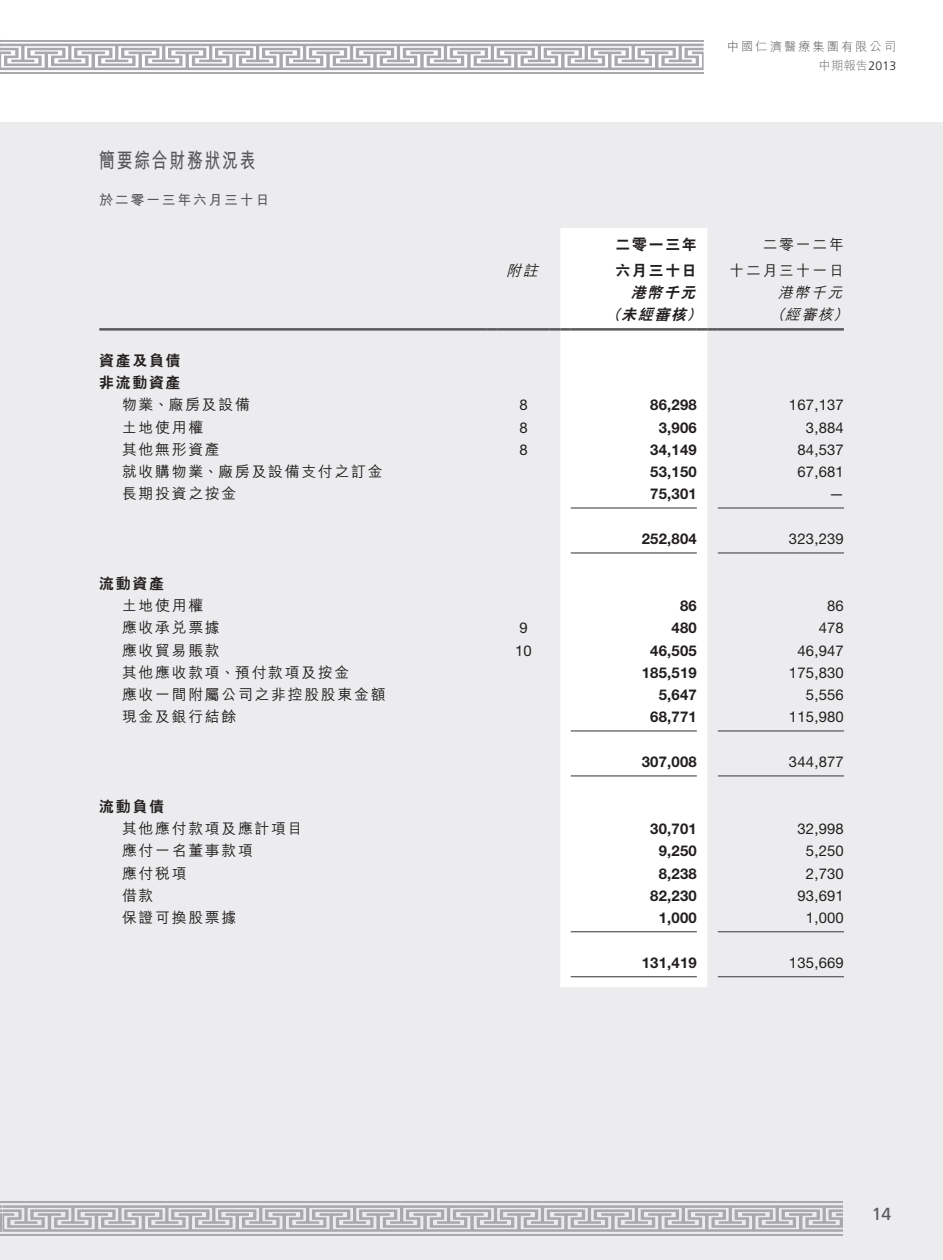
<style>
.page{position:relative;width:943px;height:1260px;background:#fff}
.page>*{position:absolute;margin:0;border:0;box-sizing:border-box;transform-origin:0 0}
._03_H1{font:700 21px "M Hei HK";letter-spacing:.115em;color:#57585a;scale:.75 1}
.t1{font:17.5px "Frutiger LT Std";color:#57585a}
._15_Table_Stub{font:500 14.88px "M Hei HK";letter-spacing:.115em;color:#231f20}
._31_table_tab_6pt{font:14.88px "Helvetica Neue LT Std";letter-spacing:.015em;color:#231f20}
._31_table_tab_6pt-2{font:700 14.88px "Helvetica Neue LT Std";letter-spacing:.015em;color:#231f20}
._15_Table_Stub-2{font:800 14.88px "C Hei 2 HK";letter-spacing:.115em;color:#231f20}
._31_table_tab_6pt-3{font:500 14.88px/26.2px "M Hei HK";letter-spacing:.115em;color:#231f20;text-align:right}
._31_table_tab_6pt-4{font:italic 500 14.88px "M Hei HK";color:#231f20}
._31_table_tab_6pt-5{font:800 14.88px/26.2px "C Hei 2 HK";letter-spacing:.115em;color:#231f20}
._31_table_tab_6pt-6{font:italic 800 14.88px "C Hei 2 HK";color:#231f20}
._01_Body_Text_col{font:700 14px "M Hei HK";letter-spacing:.115em;color:#57585a}
.t2{font:300 12.25px/19.2px "M Hei HK";letter-spacing:.165em;color:#57585a;text-align:right}
.s1{color:#6c6d70}
.s2{font-family:"Frutiger LT Std";color:#231f20}
</style>
<div class="page">
<div style="left:0;top:122px;width:943px;height:1138px;background:#ececee"></div>
<hr style="left:0;top:72px;width:234px;height:2px;background:#a8a9ad">
<hr style="left:0;top:40px;width:234px;height:2px;background:#a8a9ad">
<svg style="left:0;top:44px;width:703px;height:26px"></svg>
<hr style="left:234px;top:72px;width:469px;height:2px;background:#a8a9ad">
<hr style="left:234px;top:40px;width:469px;height:2px;background:#a8a9ad">
<hr style="left:0;top:1234px;width:95px;height:2px;background:#a8a9ad">
<hr style="left:0;top:1201px;width:95px;height:2px;background:#a8a9ad">
<hr style="left:2px;top:1234px;width:470px;height:2px;background:#a8a9ad">
<hr style="left:2px;top:1201px;width:470px;height:2px;background:#a8a9ad">
<svg style="left:1px;top:1205px;width:842px;height:27px"></svg>
<hr style="left:472px;top:1234px;width:469px;height:2px;background:#a8a9ad">
<hr style="left:472px;top:1201px;width:469px;height:2px;background:#a8a9ad">
<div style="left:843px;top:1179px;width:100px;height:74px;background:#ececee"></div>
<hr style="left:0;top:122px;width:1px;height:1138px;background:#ececee">
<div style="left:560px;top:228px;width:147px;height:759px;background:#fff"></div>
<hr style="left:99px;top:328px;width:387px;height:3px;background:#57585a">
<svg style="left:486px;top:328px;width:11px;height:3px"></svg>
<hr style="left:497px;top:328px;width:53px;height:3px;background:#57585a">
<svg style="left:550px;top:328px;width:20px;height:3px"></svg>
<hr style="left:570px;top:328px;width:126px;height:3px;background:#57585a">
<svg style="left:696px;top:328px;width:22px;height:3px"></svg>
<hr style="left:718px;top:328px;width:126px;height:3px;background:#57585a">
<hr style="left:570px;top:507px;width:126px;height:2px;background:#57585a">
<hr style="left:718px;top:507px;width:126px;height:2px;background:#57585a">
<hr style="left:570px;top:552px;width:126px;height:2px;background:#57585a">
<hr style="left:718px;top:552px;width:126px;height:2px;background:#57585a">
<hr style="left:570px;top:730px;width:126px;height:2px;background:#57585a">
<hr style="left:718px;top:730px;width:126px;height:2px;background:#57585a">
<hr style="left:570px;top:931px;width:126px;height:1px;background:#57585a">
<hr style="left:718px;top:931px;width:126px;height:1px;background:#57585a">
<hr style="left:570px;top:775px;width:126px;height:2px;background:#57585a">
<hr style="left:718px;top:775px;width:126px;height:2px;background:#57585a">
<hr style="left:570px;top:976px;width:126px;height:1px;background:#57585a">
<hr style="left:718px;top:976px;width:126px;height:1px;background:#57585a">
<p class="t2" style="left:727px;top:36px;width:171px">中國仁濟醫療集團有限公司<span class="s1">中期報告</span><span class="s2">2013</span></p>
<p class="_03_H1" style="left:99px;top:145px;width:210px">簡要綜合財務狀況表</p>
<p class="_01_Body_Text_col" style="left:99px;top:190px;width:172px">於二零一三年六月三十日</p>
<p class="_31_table_tab_6pt-4" style="left:506px;top:260px;width:38px">附註</p>
<p class="_31_table_tab_6pt-5" style="left:615px;top:231px;width:83px">二零一三年六月三十日</p>
<p class="_31_table_tab_6pt-3" style="left:729px;top:230px;width:116px">二零一二年<br>十二月三十一日</p>
<p class="_31_table_tab_6pt-4" style="left:777px;top:282px;width:71px">港幣千元</p>
<p class="_31_table_tab_6pt-6" style="left:630px;top:283px;width:72px">港幣千元</p>
<p class="_31_table_tab_6pt-6" style="left:621px;top:305px;width:72px">未經審核</p>
<p class="_31_table_tab_6pt-4" style="left:784px;top:304px;width:55px">經審核</p>
<p class="_31_table_tab_6pt-4" style="left:833px;top:304px;width:22px">(</p>
<p class="_31_table_tab_6pt-6" style="left:686px;top:305px;width:22px">）</p>
<p class="_31_table_tab_6pt-4" style="left:769px;top:304px;width:22px">（</p>
<p class="_31_table_tab_6pt-6" style="left:606px;top:305px;width:22px">（</p>
<p class="_15_Table_Stub-2" style="left:99px;top:351px;width:83px">資產及負債</p>
<p class="_15_Table_Stub-2" style="left:99px;top:373px;width:83px">非流動資產</p>
<p class="_15_Table_Stub" style="left:122px;top:394px;width:129px">物業、廠房及設備</p>
<p class="_31_table_tab_6pt" style="left:519px;top:396px;width:10px">8</p>
<p class="_31_table_tab_6pt-2" style="left:650px;top:396px;width:48px">86,298</p>
<p class="_31_table_tab_6pt" style="left:789px;top:396px;width:57px">167,137</p>
<p class="_15_Table_Stub" style="left:122px;top:416px;width:83px">土地使用權</p>
<p class="_31_table_tab_6pt" style="left:519px;top:418px;width:10px">8</p>
<p class="_31_table_tab_6pt-2" style="left:658px;top:418px;width:40px">3,906</p>
<p class="_31_table_tab_6pt" style="left:805px;top:418px;width:40px">3,884</p>
<p class="_15_Table_Stub" style="left:122px;top:438px;width:99px">其他無形資產</p>
<p class="_31_table_tab_6pt" style="left:519px;top:441px;width:10px">8</p>
<p class="_31_table_tab_6pt-2" style="left:650px;top:440px;width:48px">34,149</p>
<p class="_31_table_tab_6pt" style="left:797px;top:441px;width:48px">84,537</p>
<p class="_15_Table_Stub" style="left:122px;top:461px;width:262px">就收購物業、廠房及設備支付之訂金</p>
<p class="_31_table_tab_6pt-2" style="left:650px;top:462px;width:48px">53,150</p>
<p class="_31_table_tab_6pt" style="left:797px;top:463px;width:48px">67,681</p>
<p class="_15_Table_Stub" style="left:122px;top:483px;width:116px">長期投資之按金</p>
<p class="_31_table_tab_6pt-2" style="left:650px;top:485px;width:48px">75,301</p>
<p class="_31_table_tab_6pt" style="left:829px;top:485px;width:16px">—</p>
<p class="_31_table_tab_6pt-2" style="left:642px;top:530px;width:57px">252,804</p>
<p class="_31_table_tab_6pt" style="left:789px;top:530px;width:57px">323,239</p>
<p class="_15_Table_Stub-2" style="left:99px;top:574px;width:66px">流動資產</p>
<p class="_15_Table_Stub" style="left:122px;top:595px;width:83px">土地使用權</p>
<p class="_31_table_tab_6pt-2" style="left:680px;top:597px;width:18px">86</p>
<p class="_31_table_tab_6pt" style="left:827px;top:597px;width:18px">86</p>
<p class="_15_Table_Stub" style="left:122px;top:617px;width:99px">應收承兌票據</p>
<p class="_31_table_tab_6pt" style="left:519px;top:619px;width:10px">9</p>
<p class="_31_table_tab_6pt-2" style="left:671px;top:619px;width:27px">480</p>
<p class="_31_table_tab_6pt" style="left:818px;top:619px;width:27px">478</p>
<p class="_15_Table_Stub" style="left:122px;top:639px;width:99px">應收貿易賬款</p>
<p class="_31_table_tab_6pt" style="left:515px;top:641px;width:18px">10</p>
<p class="_31_table_tab_6pt-2" style="left:650px;top:641px;width:48px">46,505</p>
<p class="_31_table_tab_6pt" style="left:797px;top:641px;width:48px">46,947</p>
<p class="_15_Table_Stub" style="left:122px;top:661px;width:229px">其他應收款項、預付款項及按金</p>
<p class="_31_table_tab_6pt-2" style="left:642px;top:663px;width:57px">185,519</p>
<p class="_31_table_tab_6pt" style="left:789px;top:664px;width:57px">175,830</p>
<p class="_15_Table_Stub" style="left:122px;top:684px;width:265px">應收一間附屬公司之非控股股東金額</p>
<p class="_31_table_tab_6pt-2" style="left:658px;top:685px;width:40px">5,647</p>
<p class="_31_table_tab_6pt" style="left:805px;top:686px;width:40px">5,556</p>
<p class="_15_Table_Stub" style="left:122px;top:706px;width:116px">現金及銀行結餘</p>
<p class="_31_table_tab_6pt-2" style="left:650px;top:708px;width:48px">68,771</p>
<p class="_31_table_tab_6pt" style="left:789px;top:708px;width:57px">115,980</p>
<p class="_31_table_tab_6pt-2" style="left:642px;top:753px;width:57px">307,008</p>
<p class="_31_table_tab_6pt" style="left:789px;top:753px;width:57px">344,877</p>
<p class="_15_Table_Stub-2" style="left:99px;top:797px;width:66px">流動負債</p>
<p class="_15_Table_Stub" style="left:122px;top:818px;width:182px">其他應付款項及應計項目</p>
<p class="_31_table_tab_6pt-2" style="left:650px;top:820px;width:48px">30,701</p>
<p class="_31_table_tab_6pt" style="left:797px;top:820px;width:48px">32,998</p>
<p class="_15_Table_Stub" style="left:122px;top:840px;width:132px">應付一名董事款項</p>
<p class="_31_table_tab_6pt-2" style="left:658px;top:842px;width:40px">9,250</p>
<p class="_31_table_tab_6pt" style="left:805px;top:842px;width:40px">5,250</p>
<p class="_15_Table_Stub" style="left:122px;top:862px;width:66px">應付稅項</p>
<p class="_31_table_tab_6pt-2" style="left:658px;top:864px;width:40px">8,238</p>
<p class="_31_table_tab_6pt" style="left:805px;top:864px;width:40px">2,730</p>
<p class="_15_Table_Stub" style="left:122px;top:884px;width:33px">借款</p>
<p class="_31_table_tab_6pt-2" style="left:650px;top:886px;width:48px">82,230</p>
<p class="_31_table_tab_6pt" style="left:797px;top:887px;width:48px">93,691</p>
<p class="_15_Table_Stub" style="left:122px;top:907px;width:116px">保證可換股票據</p>
<p class="_31_table_tab_6pt-2" style="left:658px;top:908px;width:40px">1,000</p>
<p class="_31_table_tab_6pt" style="left:805px;top:909px;width:40px">1,000</p>
<p class="_31_table_tab_6pt-2" style="left:642px;top:953px;width:57px">131,419</p>
<p class="_31_table_tab_6pt" style="left:789px;top:954px;width:57px">135,669</p>
<p class="t1" style="left:871px;top:1204px;width:21px">14</p>
</div>
